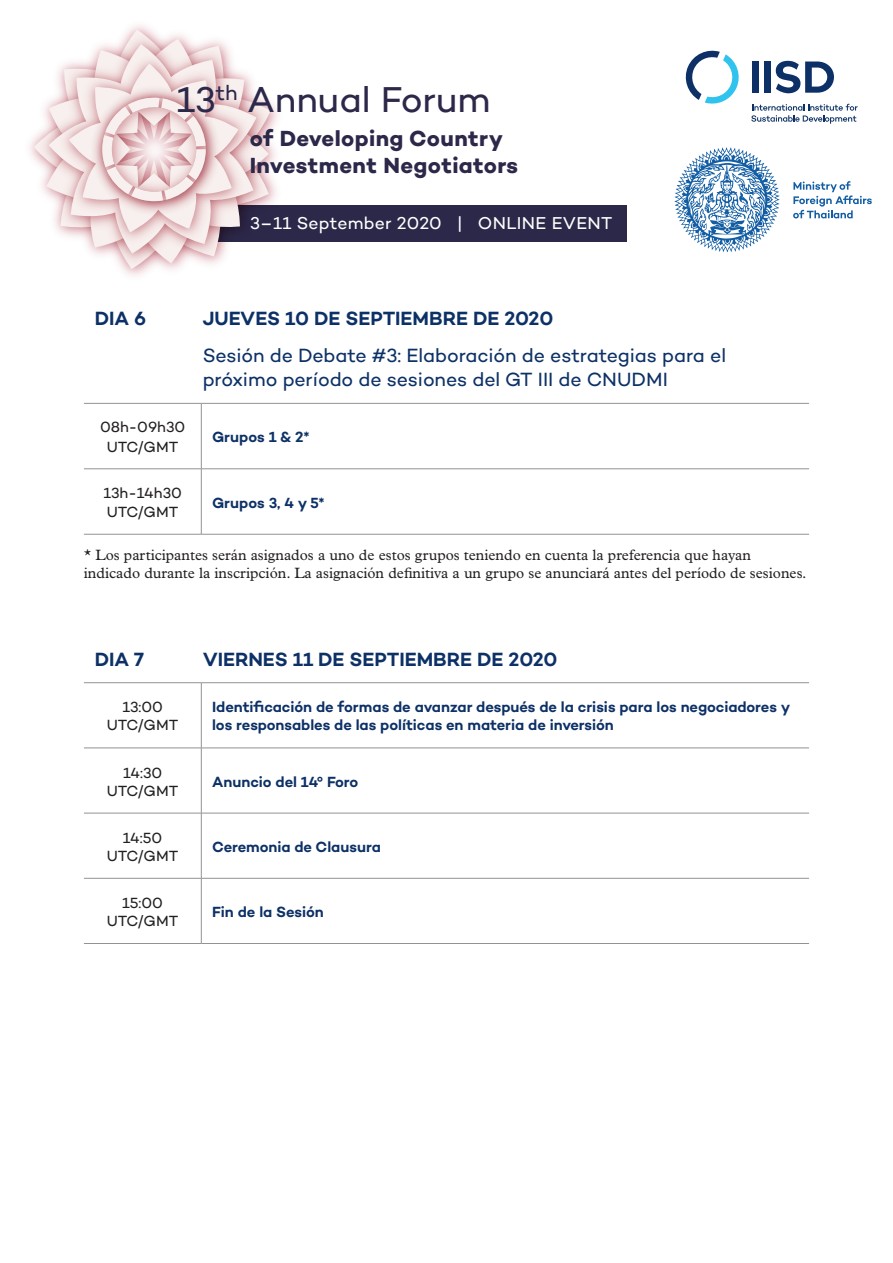
<style>
.page{position:relative;width:893px;height:1263px;background:#fff}
.page>*{position:absolute;margin:0;border:0;box-sizing:border-box;transform-origin:0 0}
.t1{font:36.6px "Campton";color:#2c2849}
.t2{font:700 22.2px/26.7px "Campton";letter-spacing:.015em;color:#2c2849}
.Table_body_text{font:19.5px/24px "Campton";letter-spacing:-.005em;color:#0d3166}
.Table_H1{font:600 19.5px "Campton";color:#0d3166}
.t3{font:17.55px "Campton";letter-spacing:.015em;color:#fff}
.Table_H2{font:600 15px/18px "Campton";letter-spacing:-.005em;color:#0d3166}
.t4{font:15px/18px "Plantin MT Pro";color:#231f20}
.Table_body_text-2{font:15px/18px "Campton";letter-spacing:-.005em;color:#231f20;text-align:center}
</style>
<div class="page">
<div style="left:202px;top:205px;width:425px;height:36px;background:#2c2849"></div>
<img style="left:33px;top:28px;width:242px;height:244px">
<svg style="left:49px;top:44px;width:207px;height:210px;background:#e9d5d6"></svg>
<svg style="left:686px;top:51px;width:53px;height:53px"></svg>
<svg style="left:751px;top:104px;width:107px;height:20px"></svg>
<div style="left:752px;top:62px;width:7px;height:31px;background:#0d3166"></div>
<div style="left:764px;top:62px;width:7px;height:31px;background:#0d3166"></div>
<svg style="left:776px;top:61px;width:58px;height:32px"></svg>
<svg style="left:675px;top:147px;width:104px;height:105px"></svg>
<svg style="left:793px;top:181px;width:79px;height:37px"></svg>
<hr style="left:84px;top:403px;width:117px;height:1px;background:#919394">
<hr style="left:201px;top:403px;width:608px;height:1px;background:#919394">
<hr style="left:201px;top:404px;width:1px;height:65px;background:#919394">
<hr style="left:84px;top:468px;width:117px;height:1px;background:#919394">
<hr style="left:201px;top:468px;width:608px;height:1px;background:#919394">
<hr style="left:201px;top:469px;width:1px;height:65px;background:#919394">
<hr style="left:84px;top:534px;width:117px;height:1px;background:#919394">
<hr style="left:201px;top:534px;width:608px;height:1px;background:#919394">
<hr style="left:84px;top:682px;width:117px;height:1px;background:#919394">
<hr style="left:201px;top:682px;width:608px;height:1px;background:#919394">
<hr style="left:201px;top:683px;width:1px;height:65px;background:#919394">
<hr style="left:84px;top:748px;width:117px;height:1px;background:#919394">
<hr style="left:201px;top:748px;width:608px;height:1px;background:#919394">
<hr style="left:201px;top:748px;width:1px;height:65px;background:#919394">
<hr style="left:84px;top:813px;width:117px;height:1px;background:#919394">
<hr style="left:201px;top:813px;width:608px;height:1px;background:#919394">
<hr style="left:201px;top:813px;width:1px;height:65px;background:#919394">
<hr style="left:84px;top:878px;width:117px;height:1px;background:#919394">
<hr style="left:201px;top:878px;width:608px;height:1px;background:#919394">
<hr style="left:201px;top:878px;width:1px;height:65px;background:#919394">
<hr style="left:84px;top:943px;width:117px;height:1px;background:#919394">
<hr style="left:201px;top:943px;width:608px;height:1px;background:#919394">
<h1 class="t1" style="left:177px;top:77px;width:316px">13<sup>th</sup> Annual Forum</h1>
<h2 class="t2" style="left:250px;top:125px;width:270px">of Developing Country<br>Investment Negotiators</h2>
<p class="t3" style="left:250px;top:212px;width:364px">3–11 September 2020 | ONLINE EVENT</p>
<p class="Table_H1" style="left:95px;top:306px;width:53px">DIA 6</p>
<p class="Table_H1" style="left:203px;top:306px;width:352px">JUEVES 10 DE SEPTIEMBRE DE 2020</p>
<p class="Table_body_text" style="left:203px;top:343px;width:525px">Sesión de Debate #3: Elaboración de estrategias para el próximo período de sesiones del GT III de CNUDMI</p>
<p class="Table_body_text-2" style="left:100px;top:417px;width:87px;line-height:19.5px">08h-09h30<br>UTC/GMT</p>
<p class="Table_H2" style="left:212px;top:428px;width:99px">Grupos 1 &amp; 2*</p>
<p class="Table_body_text-2" style="left:103px;top:483px;width:80px;line-height:19.5px;text-align:left">13h-14h30<br>UTC/GMT</p>
<p class="Table_H2" style="left:212px;top:493px;width:114px">Grupos 3, 4 y 5*</p>
<p class="t4" style="left:84px;top:546px;width:724px">* Los participantes serán asignados a uno de estos grupos teniendo en cuenta la preferencia que hayan indicado durante la inscripción. La asignación definitiva a un grupo se anunciará antes del período de sesiones.</p>
<p class="Table_H1" style="left:95px;top:647px;width:51px">DIA 7</p>
<p class="Table_H1" style="left:203px;top:647px;width:356px">VIERNES 11 DE SEPTIEMBRE DE 2020</p>
<p class="Table_body_text-2" style="left:107px;top:698px;width:73px">13:00<br>UTC/GMT</p>
<p class="Table_H2" style="left:212px;top:698px;width:580px">Identificación de formas de avanzar después de la crisis para los negociadores y los responsables de las políticas en materia de inversión</p>
<p class="Table_body_text-2" style="left:107px;top:763px;width:73px">14:30<br>UTC/GMT</p>
<p class="Table_H2" style="left:212px;top:772px;width:148px">Anuncio del 14º Foro</p>
<p class="Table_body_text-2" style="left:107px;top:828px;width:73px">14:50<br>UTC/GMT</p>
<p class="Table_H2" style="left:212px;top:837px;width:170px">Ceremonia de Clausura</p>
<p class="Table_body_text-2" style="left:107px;top:893px;width:73px">15:00<br>UTC/GMT</p>
<p class="Table_H2" style="left:212px;top:902px;width:113px">Fin de la Sesión</p>
</div>
